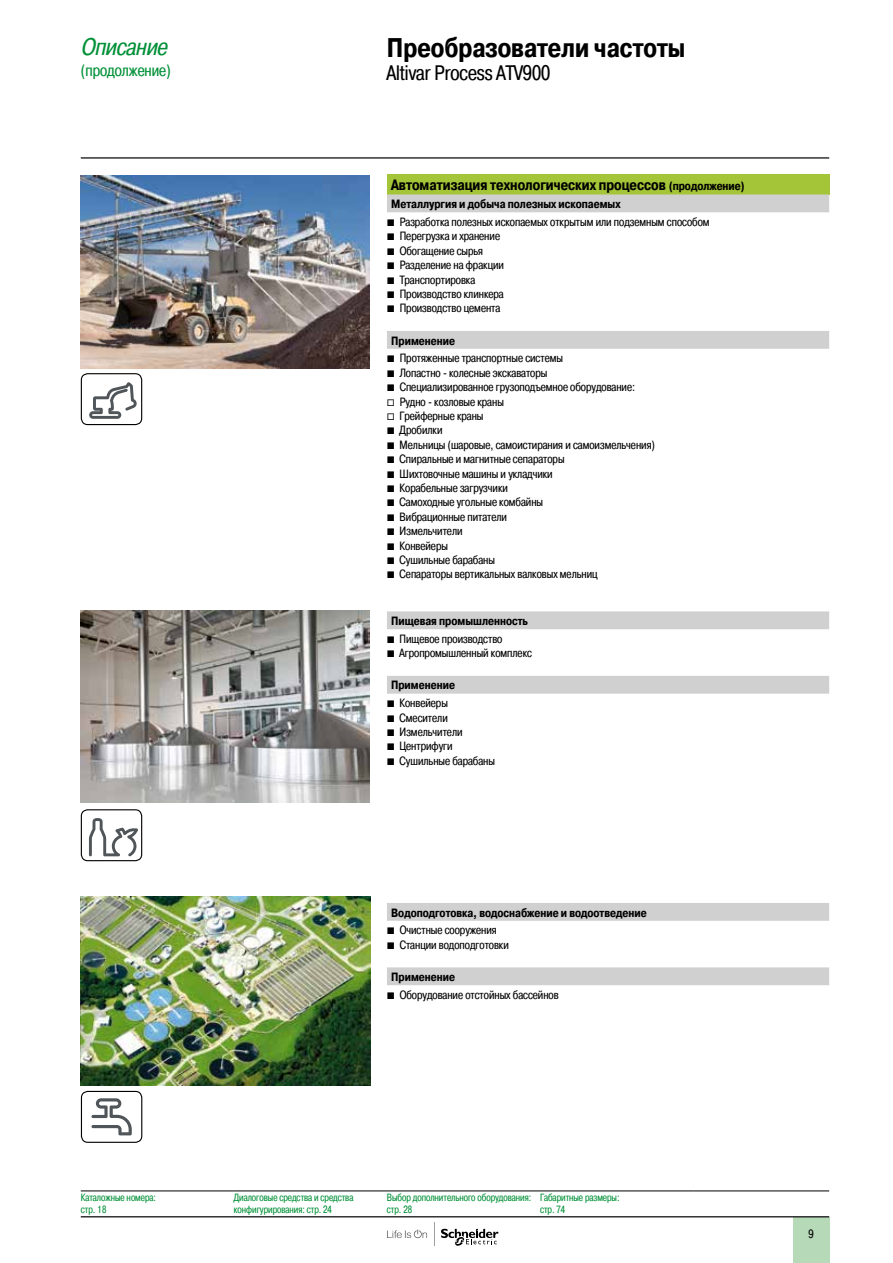
<style>
.page{position:relative;width:893px;height:1263px;background:#fff}
.page>*{position:absolute;margin:0;border:0;box-sizing:border-box;transform-origin:0 0}
.t1{font:700 27px "Pragmatica Cond C";color:#000}
.t2{font:italic 24px "Pragmatica Cond C";color:#009037}
.t3{font:21px "Pragmatica Cond C";color:#000}
.t4{font:16.5px "Pragmatica Cond C";color:#009037}
.t5{font:700 15px "Pragmatica Cond C";color:#000}
.t6{font:12px/14.4px "Pragmatica Cond C";color:#000}
.t7{font:700 12px/17.9px "Pragmatica Cond C";color:#000}
.t8{font:10.5px/12px "Pragmatica Cond C";color:#009037;scale:.95 1}
.s1{font-size:12px}
.s2{font-weight:700}
.s3{font-family:"Graph Schneider"}
.s4{font-family:"Graph Schneider";font-weight:400}
.s5{font-weight:400}
</style>
<div class="page">
<hr style="left:81px;top:157px;width:748px;height:2px;background:#000">
<div style="left:793px;top:1217px;width:36px;height:46px;background:#b6d9b7"></div>
<hr style="left:81px;top:1216px;width:748px;height:1px;background:#000">
<svg style="left:387px;top:1229px;width:40px;height:9px"></svg>
<svg style="left:441px;top:1228px;width:57px;height:18px"></svg>
<svg style="left:434px;top:1223px;width:1px;height:23px"></svg>
<img style="left:81px;top:897px;width:289px;height:188px">
<svg style="left:91px;top:1098px;width:41px;height:37px"></svg>
<div style="left:81px;top:1091px;width:61px;height:52px;border:1px solid #000;border-radius:6px"></div>
<img style="left:81px;top:175px;width:289px;height:193px">
<svg style="left:89px;top:382px;width:48px;height:37px"></svg>
<div style="left:81px;top:373px;width:61px;height:52px;border:1px solid #000;border-radius:6px"></div>
<img style="left:81px;top:610px;width:289px;height:193px">
<svg style="left:89px;top:818px;width:49px;height:38px"></svg>
<div style="left:81px;top:809px;width:61px;height:52px;border:1px solid #000;border-radius:6px"></div>
<div style="left:387px;top:174px;width:442px;height:20px;background:#a4c537"></div>
<svg style="left:387px;top:194px;width:442px;height:500px"></svg>
<svg style="left:387px;top:903px;width:442px;height:82px"></svg>
<hr style="left:81px;top:1191px;width:153px;height:1px;background:#000">
<hr style="left:234px;top:1191px;width:153px;height:1px;background:#000">
<hr style="left:387px;top:1191px;width:153px;height:1px;background:#000">
<hr style="left:540px;top:1191px;width:153px;height:1px;background:#000">
<hr style="left:693px;top:1191px;width:136px;height:1px;background:#000">
<h2 class="t2" style="left:81px;top:33px;width:87px">Описание</h2>
<h3 class="t4" style="left:81px;top:61px;width:92px">(продолжение)</h3>
<h1 class="t1" style="left:387px;top:33px;width:300px">Преобразователи частоты</h1>
<h3 class="t3" style="left:387px;top:61px;width:165px">Altivar Process ATV900</h3>
<p class="t5" style="left:391px;top:177px;width:355px">Автоматизация технологических процессов <span class="s1">(продолжение)</span></p>
<p class="t6" style="left:387px;top:195px;width:324px;line-height:17.9px;text-indent:4px"><span class="s2">Металлургия и добыча полезных ископаемых<br></span><span class="s3">b</span> Разработка полезных ископаемых открытым или подземным способом</p>
<p class="t6" style="left:387px;top:229px;width:119px"><span class="s3">b</span> Перегрузка и хранение <span class="s3">b</span> Обогащение сырья<br><span class="s3">b</span> Разделение на фракции <span class="s3">b</span> Транспортировка<br><span class="s3">b</span> Производство клинкера <span class="s3">b</span> Производство цемента</p>
<p class="t6" style="left:387px;top:331px;width:178px;line-height:17.9px;text-indent:4px"><span class="s2">Применение<br></span><span class="s3">b</span> Протяженные транспортные системы</p>
<p class="t6" style="left:387px;top:365px;width:270px"><span class="s3">b</span> Лопастно - колесные экскаваторы<br><span class="s3">b</span> Специализированное грузоподъемное оборудование:<br><span class="s3">v</span> Рудно - козловые краны<br><span class="s3">v</span> Грейферные краны<br><span class="s3">b</span> Дробилки<br><span class="s3">b</span> Мельницы (шаровые, самоистирания и самоизмельчения) <span class="s3">b</span> Спиральные и магнитные сепараторы<br><span class="s3">b</span> Шихтовочные машины и укладчики<br><span class="s3">b</span> Корабельные загрузчики<br><span class="s3">b</span> Самоходные угольные комбайны<br><span class="s3">b</span> Вибрационные питатели<br><span class="s3">b</span> Измельчители<br><span class="s3">b</span> Конвейеры<br><span class="s3">b</span> Сушильные барабаны<br><span class="s3">b</span> Сепараторы вертикальных валковых мельниц</p>
<p class="t7" style="left:387px;top:612px;width:143px;text-indent:4px">Пищевая промышленность <span class="s4">b</span> <span class="s5">Пищевое производство</span></p>
<p class="t6" style="left:387px;top:646px;width:147px"><span class="s3">b</span> Агропромышленный комплекс</p>
<p class="t7" style="left:387px;top:676px;width:70px;text-align:center">Применение <span class="s4">b</span> <span class="s5">Конвейеры</span></p>
<p class="t6" style="left:387px;top:710px;width:110px"><span class="s3">b</span> Смесители<br><span class="s3">b</span> Измельчители<br><span class="s3">b</span> Центрифуги<br><span class="s3">b</span> Сушильные барабаны</p>
<p class="t7" style="left:387px;top:903px;width:261px;text-indent:4px">Водоподготовка, водоснабжение и водоотведение <span class="s4">b</span> <span class="s5">Очистные сооружения</span></p>
<p class="t6" style="left:387px;top:937px;width:123px"><span class="s3">b</span> Станции водоподготовки</p>
<p class="t6" style="left:387px;top:968px;width:173px;line-height:17.9px;text-indent:4px"><span class="s2">Применение<br></span><span class="s3">b</span> Оборудование отстойных бассейнов</p>
<p class="t8" style="left:81px;top:1191px;width:81px">Каталожные номера: стр. 18</p>
<p class="t8" style="left:234px;top:1191px;width:127px">Диалоговые средства и средства конфигурирования: стр. 24</p>
<p class="t8" style="left:387px;top:1191px;width:153px">Выбор дополнительного оборудования: стр. 28</p>
<p class="t8" style="left:540px;top:1191px;width:85px">Габаритные размеры: стр. 74</p>
<p class="t6" style="left:808px;top:1226px;width:7px">9</p>
</div>
